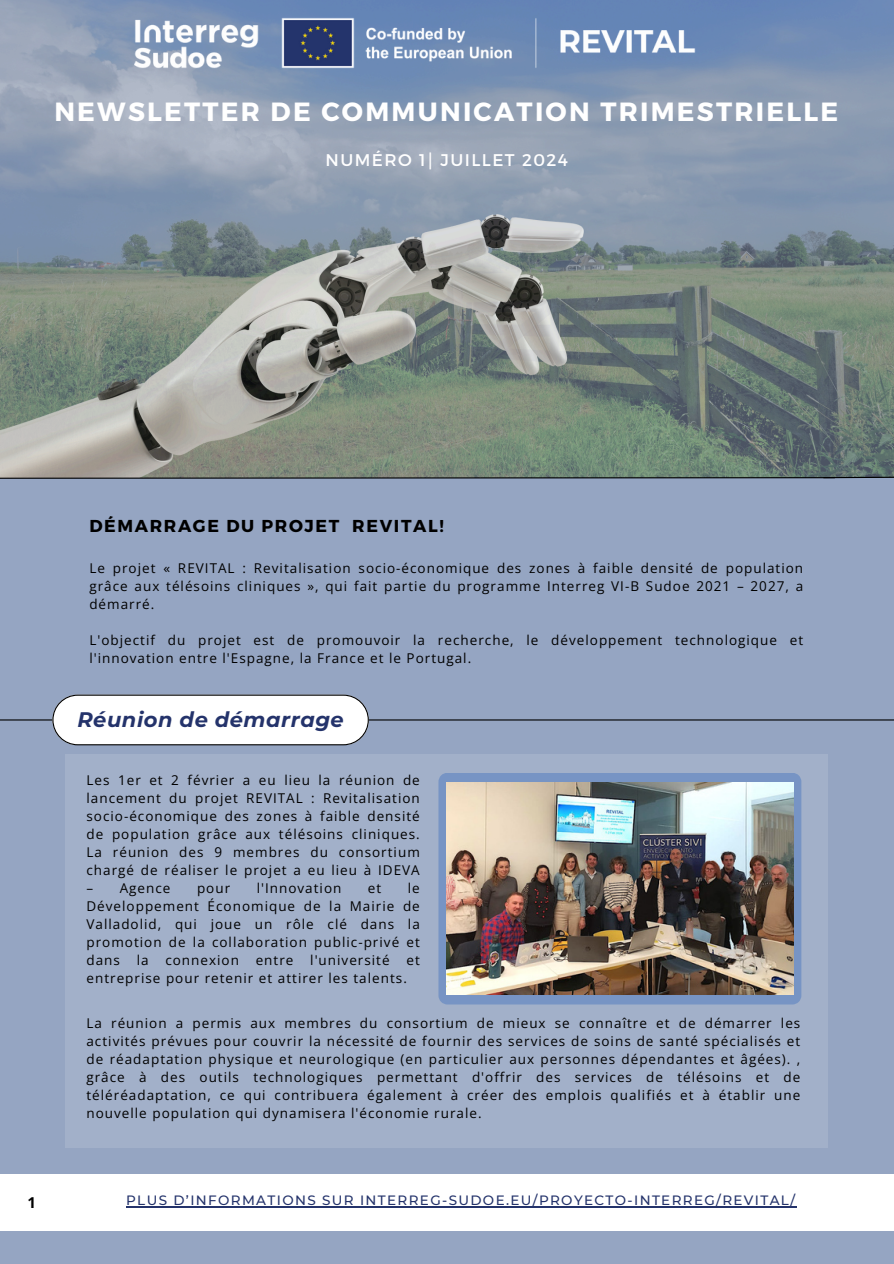
<style>
.page{position:relative;width:894px;height:1264px;background:#fff}
.page>*{position:absolute;margin:0;border:0;box-sizing:border-box;transform-origin:0 0}
.t1{font:700 26.25px "Montserrat";letter-spacing:.085em;color:#fff}
.t2{font:italic 700 21px "Montserrat";letter-spacing:.025em;color:#24336b}
.t3{font:700 17.25px "Montserrat";letter-spacing:.095em;color:#000}
.t4{font:16.95px "Montserrat";letter-spacing:.085em;color:#fff}
.t5{font:700 15px "Open Sans";color:#000}
.t6{font:13.5px/18px "Open Sans";letter-spacing:.075em;color:#000;text-align:justify}
.t7{font:500 13.5px "Montserrat";letter-spacing:.1em;color:#24336b}
.s1{font-family:"Free Sans"}
</style>
<div class="page">
<div style="left:0;top:0;width:893px;height:1263px;background:#95a5c2"></div>
<img style="left:0;top:0;width:893px;height:476px">
<img style="left:0;top:214px;width:583px;height:262px">
<div style="left:0;top:1174px;width:893px;height:56px;background:#fff"></div>
<hr style="left:369px;top:719px;width:524px;height:1px;background:#000">
<hr style="left:0;top:719px;width:52px;height:1px;background:#000">
<svg style="left:0;top:476px;width:893px;height:3px;background:#535a59"></svg>
<svg style="left:52px;top:694px;width:316px;height:51px;background:#f0f0f2"></svg>
<img style="left:129px;top:15px;width:654px;height:56px">
<div style="left:66px;top:755px;width:761px;height:392px;background:#a2b0c9"></div>
<svg style="left:438px;top:772px;width:363px;height:232px;background:#7992bc"></svg>
<img style="left:446px;top:782px;width:347px;height:212px">
<hr style="left:126px;top:1206px;width:670px;height:1px;background:#24336b">
<h1 class="t1" style="left:54px;top:94px;width:785px">NEWSLETTER DE COMMUNICATION TRIMESTRIELLE</h1>
<h4 class="t4" style="left:325px;top:149px;width:244px">NUMÉRO 1<span class="s1">⎮</span> JUILLET 2024</h4>
<p class="t5" style="left:28px;top:1192px;width:10px">1</p>
<p class="t3" style="left:89px;top:514px;width:356px">DÉMARRAGE DU PROJET REVITAL!</p>
<h3 class="t6" style="left:89px;top:558px;width:715px">Le projet « REVITAL : Revitalisation socio-économique des zones à faible densité de population grâce aux télésoins cliniques », qui fait partie du programme Interreg VI-B Sudoe 2021 – 2027, a démarré.</h3>
<p class="t6" style="left:89px;top:630px;width:715px">L'objectif du projet est de promouvoir la recherche, le développement technologique et l'innovation entre l'Espagne, la France et le Portugal.</p>
<p class="t2" style="left:77px;top:707px;width:268px">Réunion de démarrage</p>
<p class="t6" style="left:86px;top:770px;width:335px">Les 1er et 2 février a eu lieu la réunion de lancement du projet REVITAL : Revitalisation socio-économique des zones à faible densité de population grâce aux télésoins cliniques.<br>La réunion des 9 membres du consortium chargé de réaliser le projet a eu lieu à IDEVA</p>
<p class="t6" style="left:86px;top:878px;width:85px">– Agence</p>
<p class="t6" style="left:197px;top:878px;width:35px">pour</p>
<p class="t6" style="left:257px;top:878px;width:86px">l'Innovation</p>
<p class="t6" style="left:368px;top:878px;width:15px">et</p>
<p class="t6" style="left:86px;top:878px;width:335px;text-indent:321px">le Développement Économique de la Mairie de Valladolid, qui joue un rôle clé dans la promotion de la collaboration public-privé et dans la connexion entre l'université et entreprise pour retenir et attirer les talents.</p>
<p class="t6" style="left:86px;top:1013px;width:715px">La réunion a permis aux membres du consortium de mieux se connaître et de démarrer les activités prévues pour couvrir la nécessité de fournir des services de soins de santé spécialisés et de réadaptation physique et neurologique (en particulier aux personnes dépendantes et âgées). , grâce à des outils technologiques permettant d'offrir des services de télésoins et de téléréadaptation, ce qui contribuera également à créer des emplois qualifiés et à établir une nouvelle population qui dynamisera l'économie rurale.</p>
<h2 class="t7" style="left:126px;top:1192px;width:670px">PLUS D’INFORMATIONS SUR INTERREG-SUDOE.EU/PROYECTO-INTERREG/REVITAL/</h2>
</div>
